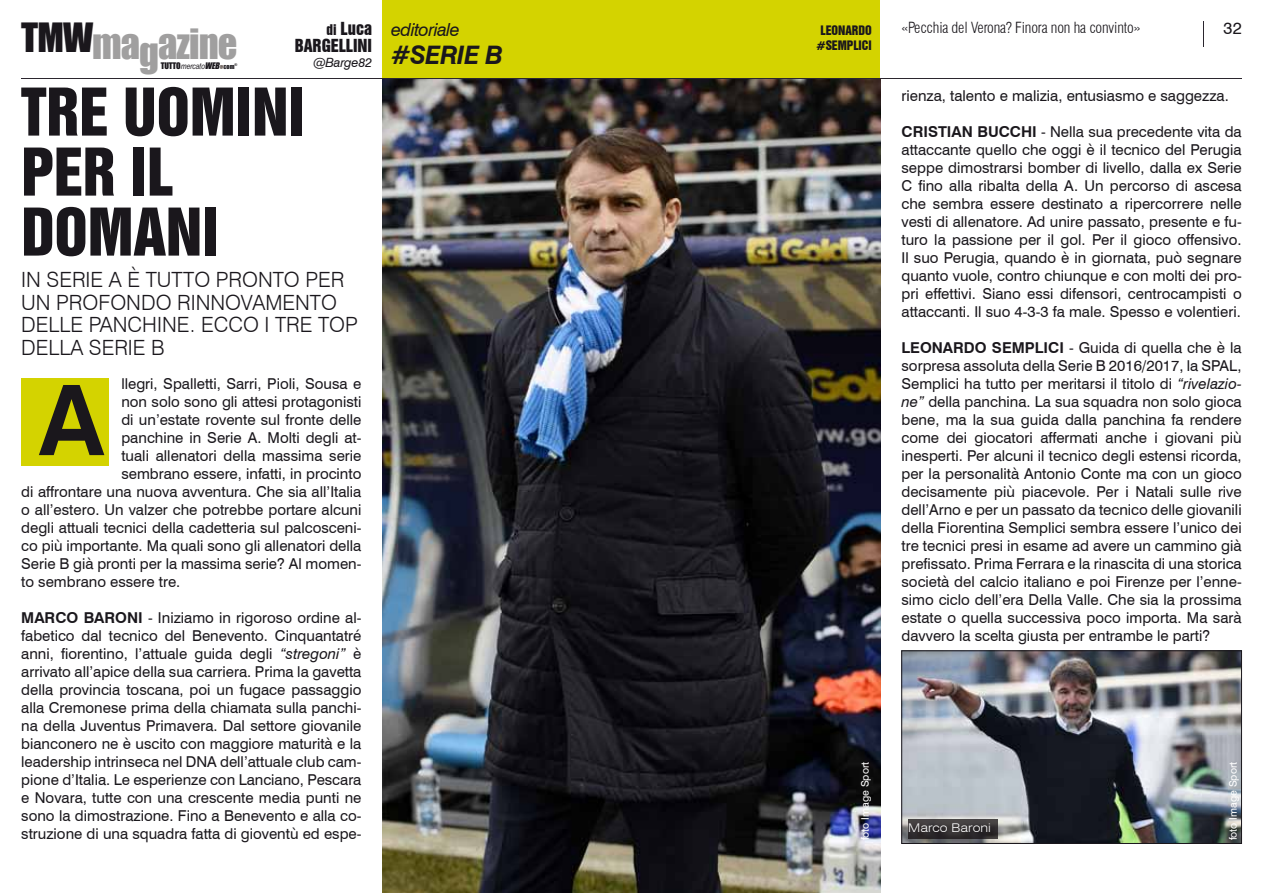
<style>
.page{position:relative;width:1263px;height:893px;background:#fff}
.page>*{position:absolute;margin:0;border:0;box-sizing:border-box;transform-origin:0 0}
.t1{font:700 97.5px "Swiss 721 BT";color:#1a171c}
.t2{font:60px/60px "Swiss 921 BT Regular A";color:#1a171c}
.t3{font:38.4px "Impact";letter-spacing:-.025em;color:#a09f9f}
.t4{font:italic 700 25.5px "Swiss 721 BT";letter-spacing:-.03em;color:#1a171c}
.t5{font:300 21px/22.5px "Swiss 721 BT";color:#1a171c}
.t6{font:italic 18px "Swiss 721 BT";letter-spacing:-.03em;color:#1a171c}
.t7{font:16.5px/16.5px "Swiss 921 BT Regular A";color:#1a171c;text-align:right}
.t8{font:16.5px "Swiss 721 BT";color:#1a171c}
.t9{font:15px/18px "Swiss 721 BT";color:#1a171c;text-align:justify}
.t10{font:300 condensed 15px "Swiss 721 BT";letter-spacing:-.01em;color:#1a171c}
.t11{font:italic 12.75px "Swiss 721 BT";letter-spacing:-.02em;color:#1a171c}
.t12{font:12px/15px "Swiss 921 BT Regular A";color:#1a171c}
.t13{font:300 expanded 12px "Swiss 721 BT";color:#fff}
.t14{font:10.5px "Swiss 721 BT";color:#fff}
.t15{font:italic 8.4px "Arial Narrow";color:#1a171c}
.s1{font-size:13.5px}
.s2{font-size:41.4px}
.s3{font-weight:700}
.s4{font-style:italic}
.s5{font-family:"Impact";font-style:normal}
.s6{font-family:"Impact"}
.s7{font-family:"Impact";font-style:normal;font-size:6.15px}
</style>
<div class="page">
<div style="left:383px;top:0;width:497px;height:79px;background:#d4d300"></div>
<img style="left:383px;top:82px;width:497px;height:811px">
<div style="left:21px;top:378px;width:88px;height:87px;background:#d4d300"></div>
<hr style="left:1201px;top:19px;width:3px;height:29px;background:#1a171c;opacity:.75">
<div style="left:21px;top:77px;width:1221px;height:5px;background:#1a171c;opacity:.75"></div>
<img style="left:903px;top:653px;width:337px;height:189px">
<div style="left:901px;top:651px;width:341px;height:193px;border:1px solid #1a171c"></div>
<svg style="left:908px;top:820px;width:89px;height:19px;background:#343031"></svg>
<p class="t12" style="left:816px;top:22px;width:57px;text-indent:4px">LEO NARDO #SEMPLICI</p>
<p class="t10" style="left:901px;top:18px;width:240px">«Pecchia del Verona? Finora non ha convinto»</p>
<p class="t7" style="left:295px;top:20px;width:79px"><span class="s1">DI</span> LUCA<br>BARGELLINI</p>
<h3 class="t3" style="left:21px;top:15px;width:218px"><sup>TMW</sup>ma<span class="s2">g</span>azine</h3>
<p class="t8" style="left:1223px;top:18px;width:20px">32</p>
<h2 class="t2" style="left:21px;top:81px;width:197px">TRE UOMINI<br>PER IL<br>DOMANI</h2>
<h3 class="t5" style="left:21px;top:269px;width:338px">IN SERI E A È TUTTO PRONTO PER<br>UN PROFONDO RI NNOVAMENTO<br>DELLE PANCHI NE. ECCO I TRE TOP<br>DELLA SERI E B</h3>
<p class="t9" style="left:121px;top:375px;width:242px">llegri, Spalletti, Sarri, Pioli, Sousa e</p>
<p class="t9" style="left:121px;top:393px;width:242px">non solo sono gli attesi protagonisti</p>
<p class="t9" style="left:121px;top:411px;width:242px">di un’estate rovente sul fronte delle</p>
<p class="t9" style="left:121px;top:429px;width:242px">panchine in Serie A. Molti degli at-</p>
<p class="t9" style="left:121px;top:447px;width:242px">tuali allenatori della massima serie</p>
<p class="t9" style="left:121px;top:465px;width:242px">sembrano essere, infatti, in procinto</p>
<p class="t9" style="left:21px;top:483px;width:342px">di affrontare una nuova avventura. Che sia all’Italia</p>
<p class="t9" style="left:21px;top:501px;width:342px">o all’estero. Un valzer che potrebbe portare alcuni</p>
<p class="t9" style="left:21px;top:519px;width:342px">degli attuali tecnici della cadetteria sul palcosceni-</p>
<p class="t9" style="left:21px;top:537px;width:342px">co più importante. Ma quali sono gli allenatori della</p>
<p class="t9" style="left:21px;top:555px;width:342px">Serie B già pronti per la massima serie? Al momen-</p>
<p class="t9" style="left:21px;top:573px;width:161px">to sembrano essere tre.</p>
<p class="t9" style="left:21px;top:609px;width:342px"><span class="s3">MARCO BARONI</span> - Iniziamo in rigoroso ordine al&shy;fabetico dal tecnico del Benevento. Cinquantatré anni, fiorentino, l’attuale guida degli <span class="s4">“stregoni”</span> è arrivato all’apice della sua carriera. Prima la gavetta della provincia toscana, poi un fugace passaggio alla Cremonese prima della chiamata sulla panchi&shy;na della Juventus Primavera. Dal settore giovanile bianconero ne è uscito con maggiore maturità e la leadership intrinseca nel DNA dell’attuale club cam&shy;pione d’Italia. Le esperienze con Lanciano, Pescara e Novara, tutte con una crescente media punti ne sono la dimostrazione. Fino a Benevento e alla co&shy;struzione di una squadra fatta di gioventù ed espe-</p>
<p class="t6" style="left:391px;top:19px;width:70px">editoriale</p>
<h3 class="t4" style="left:391px;top:39px;width:113px">#SERIE B</h3>
<p class="t15" style="left:161px;top:60px;width:78px"><span class="s5">TUTTO</span>mercato<span class="s6">WEB</span> <span class="s7">com</span><sup>®</sup></p>
<p class="t11" style="left:313px;top:55px;width:60px">@Barge82</p>
<p class="t9" style="left:901px;top:87px;width:329px">rienza, talento e malizia, entusiasmo e saggezza.</p>
<p class="t9" style="left:901px;top:123px;width:342px"><span class="s3">CRISTIAN BUCCHI</span> - Nella sua precedente vita da attaccante quello che oggi è il tecnico del Perugia seppe dimostrarsi bomber di livello, dalla ex Serie C fino alla ribalta della A. Un percorso di ascesa che sembra essere destinato a ripercorrere nelle vesti di allenatore. Ad unire passato, presente e fu&shy;turo la passione per il gol. Per il gioco offensivo.<br>Il suo Perugia, quando è in giornata, può segnare quanto vuole, contro chiunque e con molti dei pro&shy;pri effettivi. Siano essi difensori, centrocampisti o attaccanti. Il suo 4-3-3 fa male. Spesso e volentieri.</p>
<p class="t9" style="left:901px;top:339px;width:342px"><span class="s3">LEONARDO SEMPLICI</span> - Guida di quella che è la sorpresa assoluta della Serie B 2016/2017, la SPAL, Semplici ha tutto per meritarsi il titolo di <span class="s4">“rivelazio&shy;ne”</span> della panchina. La sua squadra non solo gioca bene, ma la sua guida dalla panchina fa rendere come dei giocatori affermati anche i giovani più inesperti. Per alcuni il tecnico degli estensi ricorda, per la personalità Antonio Conte ma con un gioco decisamente più piacevole. Per i Natali sulle rive dell’Arno e per un passato da tecnico delle giovanili della Fiorentina Semplici sembra essere l’unico dei tre tecnici presi in esame ad avere un cammino già prefissato. Prima Ferrara e la rinascita di una storica società del calcio italiano e poi Firenze per l’enne&shy;simo ciclo dell’era Della Valle. Che sia la prossima estate o quella successiva poco importa. Ma sarà davvero la scelta giusta per entrambe le parti?</p>
<h1 class="t1" style="left:39px;top:361px;width:67px">A</h1>
<p class="t14" style="left:859px;top:840px;width:80px;rotate:-90deg">foto Image Sport</p>
<p class="t14" style="left:1227px;top:840px;width:80px;rotate:-90deg">foto Image Sport</p>
<p class="t13" style="left:908px;top:820px;width:84px">Marco Baroni</p>
</div>
